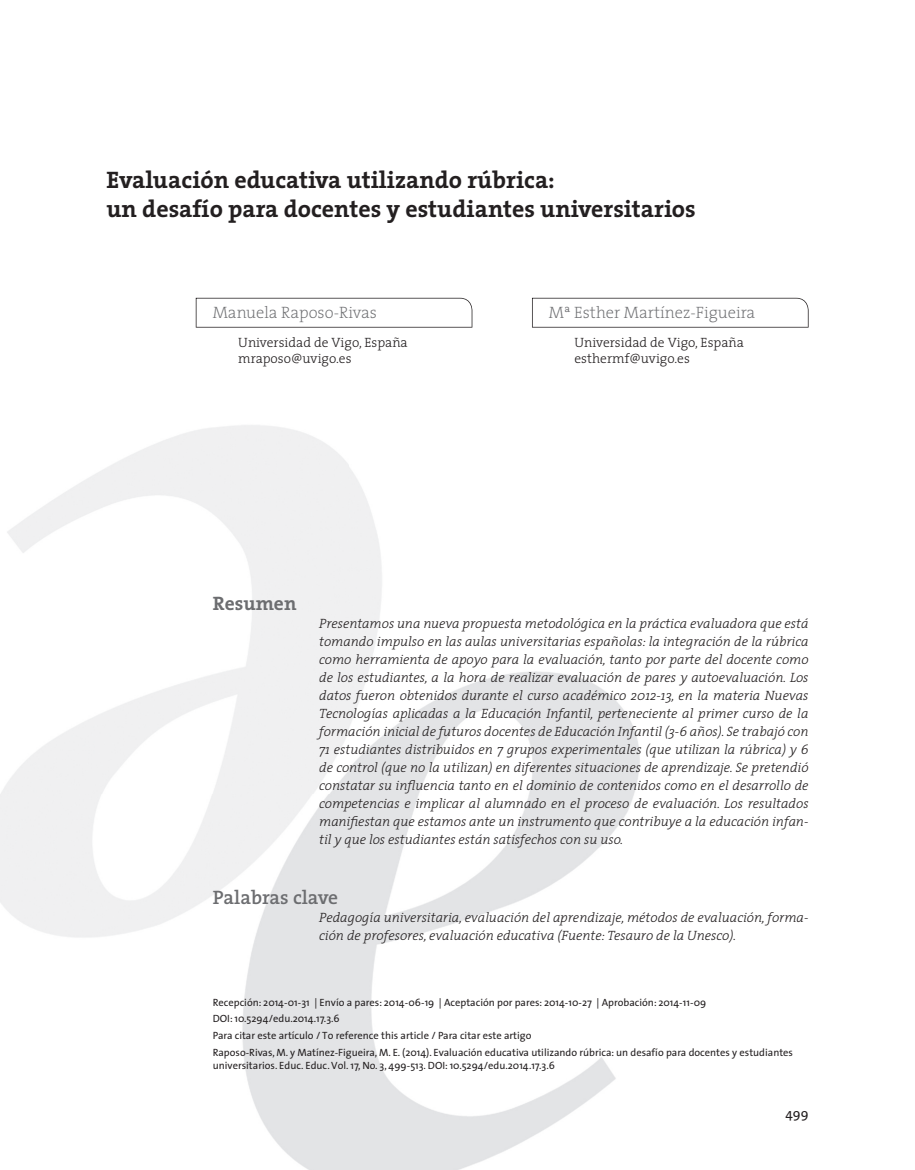
<style>
.page{position:relative;width:915px;height:1170px;background:#fff}
.page>*{position:absolute;margin:0;border:0;box-sizing:border-box;transform-origin:0 0}
.t1{font:700 24px/28.8px "The Serif";color:#231f20}
.t2{font:600 19.5px "The Serif";color:#6c6d70}
.t3{font:700 19.5px "The Serif";color:#6c6d70}
.t4{font:200 16.5px "The Serif";color:#6c6d70}
.t5{font:italic 300 13.5px/18px "The Serif";color:#231f20;text-align:justify}
.t6{font:300 13.5px/16.2px "The Serif";color:#231f20}
.t7{font:13.5px "The Sans";color:#231f20}
.t8{font:10.5px/16.8px "The Sans";color:#231f20}
</style>
<div class="page">
<svg style="left:196px;top:298px;width:276px;height:29px"></svg>
<svg style="left:532px;top:298px;width:276px;height:29px"></svg>
<h1 class="t1" style="left:106px;top:165px;width:590px">Evaluación educativa utilizando rúbrica:<br>un desafío para docentes y estudiantes universitarios</h1>
<p class="t4" style="left:213px;top:298px;width:165px">Manuela Raposo-Rivas</p>
<p class="t6" style="left:238px;top:333px;width:171px">Universidad de Vigo, España mraposo@uvigo.es</p>
<h2 class="t3" style="left:213px;top:587px;width:85px">Resumen</h2>
<p class="t4" style="left:549px;top:298px;width:208px">Mª Esther Martínez-Figueira</p>
<p class="t6" style="left:574px;top:333px;width:171px">Universidad de Vigo, España esthermf@uvigo.es</p>
<p class="t5" style="left:319px;top:614px;width:491px">Presentamos una nueva propuesta metodológica en la práctica evaluadora que está tomando impulso en las aulas universitarias españolas: la integración de la rúbrica como herramienta de apoyo para la evaluación, tanto por parte del docente como de los estudiantes, a la hora de realizar evaluación de pares y autoevaluación. Los datos fueron obtenidos durante el curso académico 2012-13, en la materia Nuevas Tecnologías aplicadas a la Educación Infantil, perteneciente al primer curso de la formación inicial de futuros docentes de Educación Infantil (3-6 años). Se trabajó con 71 estudiantes distribuidos en 7 grupos experimentales (que utilizan la rúbrica) y 6 de control (que no la utilizan) en diferentes situaciones de aprendizaje. Se pretendió constatar su influencia tanto en el dominio de contenidos como en el desarrollo de competencias e implicar al alumnado en el proceso de evaluación. Los resultados manifiestan que estamos ante un instrumento que contribuye a la educación infan&shy;til y que los estudiantes están satisfechos con su uso.</p>
<h2 class="t2" style="left:213px;top:880px;width:127px">Palabras clave</h2>
<p class="t5" style="left:319px;top:907px;width:490px">Pedagogía universitaria, evaluación del aprendizaje, métodos de evaluación, forma&shy;ción de profesores, evaluación educativa (Fuente: Tesauro de la Unesco).</p>
<p class="t8" style="left:213px;top:993px;width:581px">Recepción: 2014-01-31 | Envío a pares: 2014-06-19 | Aceptación por pares: 2014-10-27 | Aprobación: 2014-11-09<br>DOI: 10.5294/edu.2014.17.3.6<br>Para citar este artículo / To reference this article / Para citar este artigo<br>Raposo-Rivas, M. y Matínez-Figueira, M. E. (2014). Evaluación educativa utilizando rúbrica: un desafío para docentes y estudiantes</p>
<p class="t8" style="left:213px;top:1056px;width:343px">universitarios. Educ. Educ. Vol. 17, No. 3, 499-513. DOI: 10.5294/edu.2014.17.3.6</p>
<p class="t7" style="left:785px;top:1102px;width:25px">499</p>
</div>
